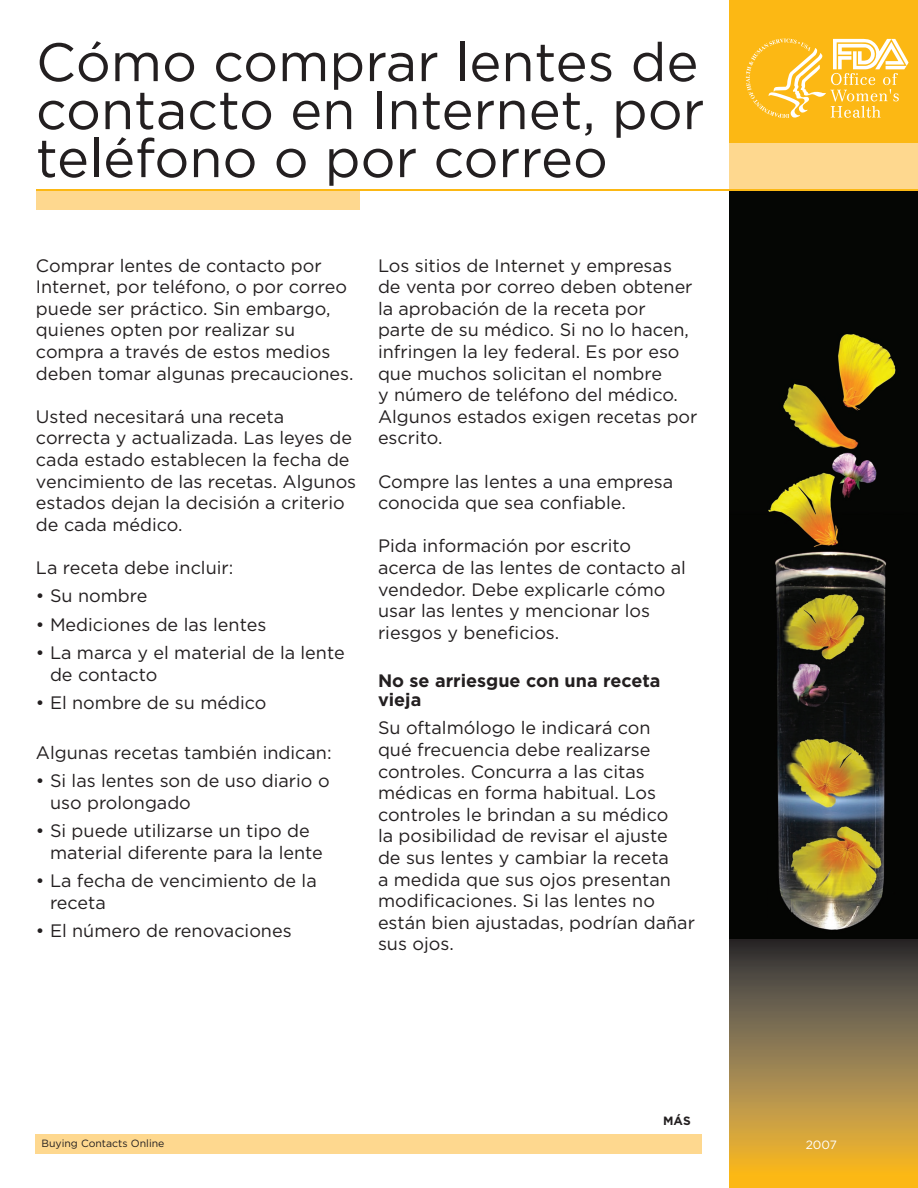
<style>
.page{position:relative;width:918px;height:1188px;background:#fff}
.page>*{position:absolute;margin:0;border:0;box-sizing:border-box;transform-origin:0 0}
.t1{font:54px/48px "Gotham";color:#231f20;text-align:justify}
.t2{font:18px/21.6px "Gotham";color:#231f20}
.t3{font:700 18px/19.5px "Gotham";color:#231f20}
.t4{font:12px "Gotham";color:#fff}
.t5{font:700 12px "Gotham";color:#231f20}
.t6{font:10.5px "Gotham";color:#231f20}
</style>
<div class="page">
<img style="left:729px;top:190px;width:189px;height:750px">
<svg style="left:729px;top:940px;width:189px;height:248px;background:#997d41"></svg>
<div style="left:36px;top:1134px;width:666px;height:19px;background:#fed88f"></div>
<div style="left:36px;top:190px;width:324px;height:19px;background:#fed88f"></div>
<div style="left:729px;top:0;width:189px;height:145px;background:#fcb814"></div>
<svg style="left:746px;top:39px;width:163px;height:79px"></svg>
<div style="left:729px;top:143px;width:189px;height:47px;background:#fed88f"></div>
<hr style="left:36px;top:189px;width:882px;height:1px;background:#fcb814">
<h1 class="t1" style="left:36px;top:37px;width:670px">Cómo comprar lentes de contacto en Internet, por teléfono o por correo</h1>
<p class="t2" style="left:36px;top:254px;width:319px">Comprar lentes de contacto por<br>Internet, por teléfono, o por correo puede ser práctico. Sin embargo, quienes opten por realizar su compra a través de estos medios deben tomar algunas precauciones.</p>
<p class="t2" style="left:36px;top:405px;width:322px">Usted necesitará una receta correcta y actualizada. Las leyes de cada estado establecen la fecha de vencimiento de las recetas. Algunos estados dejan la decisión a criterio de cada médico.</p>
<p class="t2" style="left:36px;top:556px;width:199px">La receta debe incluir:</p>
<p class="t2" style="left:36px;top:585px;width:113px">• Su nombre</p>
<p class="t2" style="left:36px;top:613px;width:232px">• Mediciones de las lentes</p>
<p class="t2" style="left:50px;top:642px;width:296px;text-indent:-14px">• La marca y el material de la lente de contacto</p>
<p class="t2" style="left:36px;top:691px;width:232px">• El nombre de su médico</p>
<p class="t2" style="left:36px;top:741px;width:297px">Algunas recetas también indican:</p>
<p class="t2" style="left:50px;top:770px;width:281px;text-indent:-14px">• Si las lentes son de uso diario o uso prolongado</p>
<p class="t2" style="left:50px;top:820px;width:274px;text-indent:-14px">• Si puede utilizarse un tipo de material diferente para la lente</p>
<p class="t2" style="left:50px;top:870px;width:268px;text-indent:-14px">• La fecha de vencimiento de la receta</p>
<p class="t2" style="left:36px;top:920px;width:257px">• El número de renovaciones</p>
<p class="t2" style="left:378px;top:254px;width:321px">Los sitios de Internet y empresas de venta por correo deben obtener la aprobación de la receta por<br>parte de su médico. Si no lo hacen, infringen la ley federal. Es por eso que muchos solicitan el nombre<br>y número de teléfono del médico.<br>Algunos estados exigen recetas por escrito.</p>
<p class="t2" style="left:378px;top:470px;width:297px">Compre las lentes a una empresa conocida que sea confiable.</p>
<p class="t2" style="left:378px;top:535px;width:309px">Pida información por escrito acerca de las lentes de contacto al vendedor. Debe explicarle cómo usar las lentes y mencionar los riesgos y beneficios.</p>
<p class="t3" style="left:378px;top:670px;width:284px">No se arriesgue con una receta vieja</p>
<p class="t2" style="left:378px;top:717px;width:318px">Su oftalmólogo le indicará con<br>qué frecuencia debe realizarse controles. Concurra a las citas médicas en forma habitual. Los controles le brindan a su médico<br>la posibilidad de revisar el ajuste<br>de sus lentes y cambiar la receta<br>a medida que sus ojos presentan modificaciones. Si las lentes no están bien ajustadas, podrían dañar sus ojos.</p>
<p class="t6" style="left:41px;top:1138px;width:125px">Buying Contacts Online</p>
<p class="t5" style="left:663px;top:1113px;width:29px">MÁS</p>
<p class="t4" style="left:806px;top:1138px;width:33px">2007</p>
</div>
